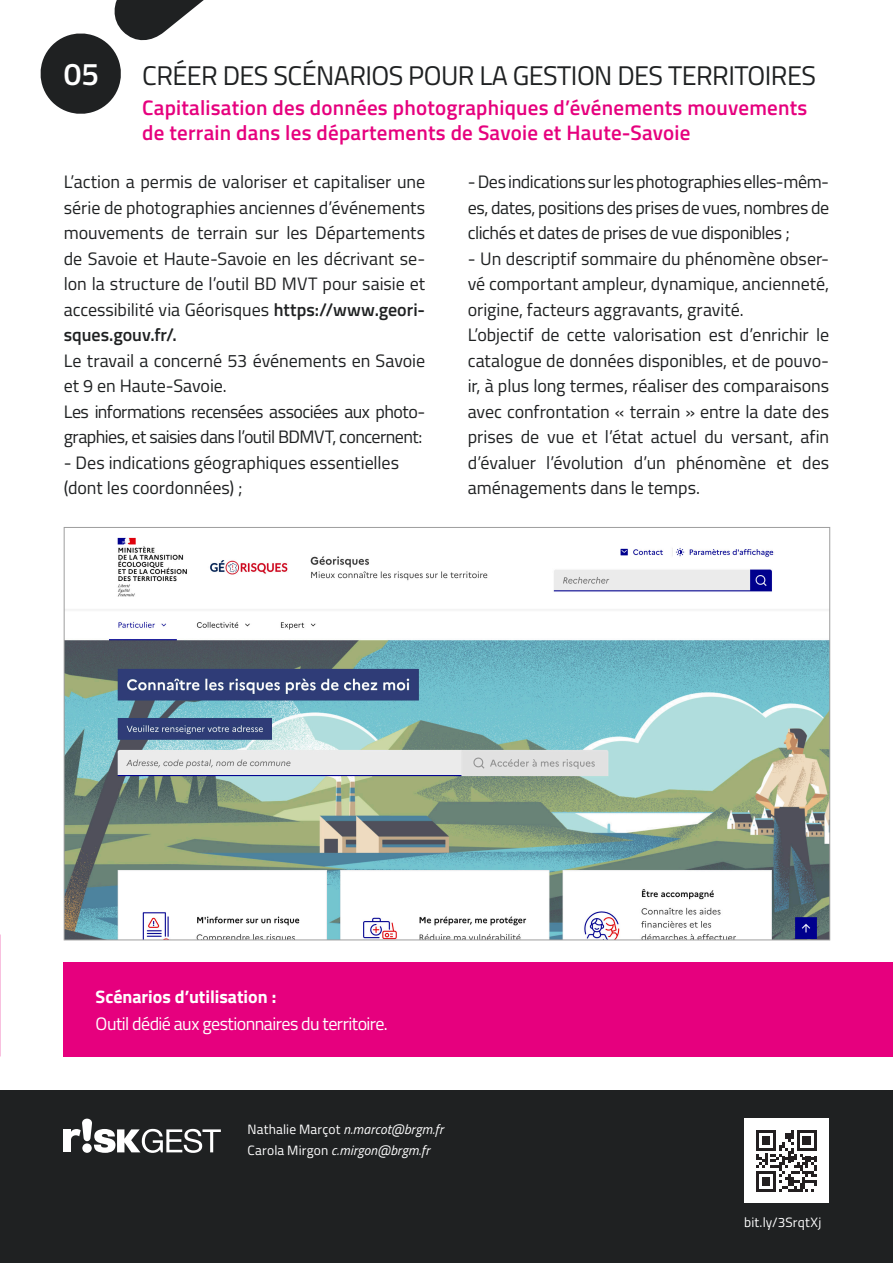
<style>
.page{position:relative;width:893px;height:1263px;background:#fff}
.page>*{position:absolute;margin:0;border:0;box-sizing:border-box;transform-origin:0 0}
.t1{font:600 31.5px "Titillium Web";color:#fff}
.t2{font:27px "Titillium Web";letter-spacing:-.02em;color:#1f2122}
.t3{font:600 21px/25.2px "Titillium Web";letter-spacing:.01em;color:#e6007e}
.t4{font:18px/25.5px "Titillium Web";letter-spacing:-.005em;color:#1f2122;text-align:justify}
.t5{font:18px/25.5px "Titillium Web";letter-spacing:-.035em;color:#1f2122}
.t6{font:18px "Titillium Web";letter-spacing:-.03em;color:#fff}
.t7{font:700 18px "Titillium Web";color:#fff}
.t8{font:italic 13.5px "Titillium Web";letter-spacing:.01em;color:#fff}
.t9{font:13.5px "Titillium Web";letter-spacing:.015em;color:#fff}
.s1{font-weight:600}
.s2{font-style:normal}
</style>
<div class="page">
<div style="left:0;top:1090px;width:893px;height:173px;background:#1f2122"></div>
<svg style="left:40px;top:0;width:164px;height:114px"></svg>
<div style="left:64px;top:962px;width:829px;height:94px;background:#e6007e"></div>
<div style="left:64px;top:1129px;width:7px;height:23px;background:#fff"></div>
<svg style="left:71px;top:1118px;width:150px;height:35px"></svg>
<img style="left:66px;top:537px;width:762px;height:401px">
<div style="left:744px;top:1118px;width:85px;height:85px;background:#fff"></div>
<svg style="left:756px;top:1130px;width:61px;height:61px"></svg>
<h1 class="t1" style="left:64px;top:50px;width:37px">05</h1>
<h2 class="t2" style="left:142px;top:56px;width:675px">CRÉER DES SCÉNARIOS POUR LA GESTION DES TERRITOIRES</h2>
<p class="t3" style="left:142px;top:94px;width:666px">Capitalisation des données photographiques d’événements mouvements de terrain dans les départements de Savoie et Haute-Savoie</p>
<p class="t4" style="left:468px;top:168px;width:363px">- Des indications sur les photographies elles-mêm&shy;es, dates, positions des prises de vues, nombres de clichés et dates de prises de vue disponibles ;</p>
<p class="t4" style="left:468px;top:245px;width:363px">- Un descriptif sommaire du phénomène obser&shy;vé comportant ampleur, dynamique, ancienneté, origine, facteurs aggravants, gravité.</p>
<p class="t4" style="left:468px;top:321px;width:363px">L’objectif de cette valorisation est d’enrichir le catalogue de données disponibles, et de pouvo&shy;ir, à plus long termes, réaliser des comparaisons avec confrontation « terrain » entre la date des prises de vue et l’état actuel du versant, afin d’évaluer l’évolution d’un phénomène et des aménagements dans le temps.</p>
<p class="t4" style="left:64px;top:168px;width:363px">L’action a permis de valoriser et capitaliser une série de photographies anciennes d’événements mouvements de terrain sur les Départements de Savoie et Haute-Savoie en les décrivant se&shy;lon la structure de l’outil BD MVT pour saisie et accessibilité via Géorisques <span class="s1">https://www.geori&shy;sques.gouv.fr/.</span></p>
<p class="t4" style="left:64px;top:347px;width:363px">Le travail a concerné 53 événements en Savoie et 9 en Haute-Savoie.</p>
<p class="t5" style="left:64px;top:398px;width:363px">Les informations recensées associées aux photo&shy;graphies, et saisies dans l’outil BDMVT, concernent:</p>
<p class="t4" style="left:64px;top:449px;width:337px">- Des indications géographiques essentielles (dont les coordonnées) ;</p>
<p class="t7" style="left:96px;top:983px;width:182px">Scénarios d’utilisation :</p>
<p class="t6" style="left:96px;top:1010px;width:294px">Outil dédié aux gestionnaires du territoire.</p>
<p class="t8" style="left:248px;top:1119px;width:197px"><span class="s2">Nathalie Marçot</span> n.marcot@brgm.fr</p>
<p class="t8" style="left:248px;top:1140px;width:184px"><span class="s2">Carola Mirgon</span> c.mirgon@brgm.fr</p>
<p class="t9" style="left:744px;top:1212px;width:79px">bit.ly/3SrqtXj</p>
</div>
